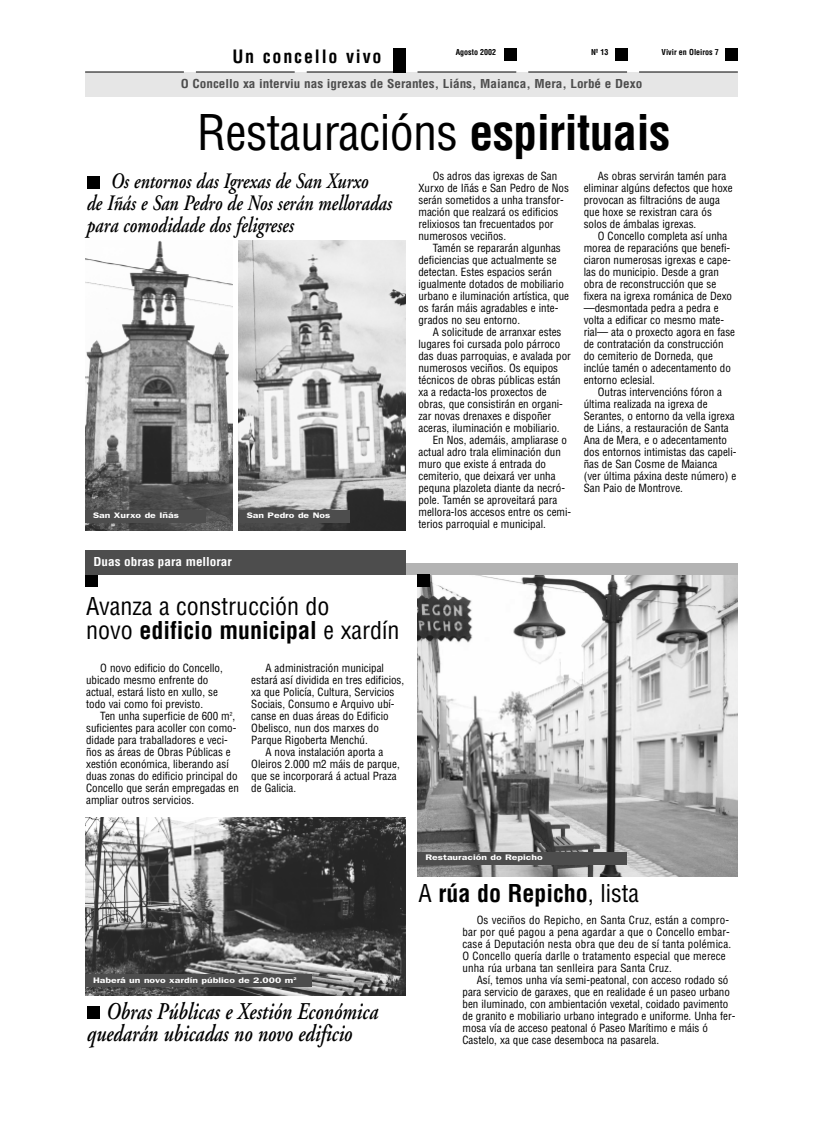
<style>
.page{position:relative;width:823px;height:1134px;background:#fff}
.page>*{position:absolute;margin:0;border:0;box-sizing:border-box;transform-origin:0 0}
.t1{font:condensed 48px "Helvetica";letter-spacing:-.015em;color:#000}
.t2{font:italic 600 24px/22px "Adobe Garamond";color:#000;scale:.8 1}
.t3{font:condensed 24px/24px "Helvetica";color:#000}
.t4{font:700 condensed 24px "Helvetica";color:#000}
.t5{font:italic 600 22px/22px "Adobe Garamond";color:#000;scale:.8 1}
.t6{font:700 condensed 18px "Helvetica";letter-spacing:.1em;color:#000}
.t7{font:700 condensed 12px "Helvetica";color:#4d4d4d;scale:1.1 1}
.t8{font:700 condensed 12px "Helvetica";color:#fff;scale:1.1 1}
.t9{font:condensed 11px/12px "Helvetica";color:#000}
.t10{font:600 8px "Franklin Gothic";color:#fff;scale:1.3 1}
.t11{font:700 condensed 8px "Helvetica";color:#000}
.s1{font-weight:700}
.s2{font-weight:400}
</style>
<div class="page">
<img style="left:85px;top:817px;width:320px;height:178px">
<img style="left:417px;top:574px;width:320px;height:302px">
<img style="left:85px;top:241px;width:147px;height:289px">
<div style="left:85px;top:72px;width:652px;height:25px;background:#e6e6e6"></div>
<div style="left:725px;top:48px;width:12px;height:12px;background:#000"></div>
<div style="left:614px;top:48px;width:12px;height:12px;background:#000"></div>
<div style="left:504px;top:48px;width:12px;height:12px;background:#000"></div>
<hr style="left:417px;top:72px;width:99px;height:1px;background:#000">
<hr style="left:528px;top:72px;width:98px;height:1px;background:#000">
<hr style="left:638px;top:72px;width:99px;height:1px;background:#000">
<hr style="left:306px;top:72px;width:99px;height:1px;background:#000">
<hr style="left:196px;top:72px;width:98px;height:1px;background:#000">
<hr style="left:85px;top:72px;width:99px;height:1px;background:#000">
<div style="left:393px;top:48px;width:12px;height:24px;background:#000"></div>
<div style="left:87px;top:1006px;width:12px;height:12px;background:#000"></div>
<div style="left:85px;top:510px;width:121px;height:12px;background:#4d4d4d"></div>
<div style="left:417px;top:852px;width:209px;height:12px;background:#4d4d4d"></div>
<div style="left:87px;top:176px;width:12px;height:12px;background:#000"></div>
<div style="left:85px;top:563px;width:652px;height:11px;background:#b3b3b3"></div>
<div style="left:85px;top:574px;width:12px;height:12px;background:#000"></div>
<div style="left:85px;top:550px;width:320px;height:24px;background:#4d4d4d"></div>
<div style="left:417px;top:574px;width:12px;height:12px;background:#000"></div>
<div style="left:85px;top:975px;width:226px;height:12px;background:#4d4d4d"></div>
<img style="left:239px;top:241px;width:166px;height:289px">
<div style="left:239px;top:510px;width:110px;height:12px;background:#4d4d4d"></div>
<h3 class="t6" style="left:232px;top:46px;width:150px">Un concello vivo</h3>
<p class="t11" style="left:455px;top:48px;width:42px">Agosto 2002</p>
<p class="t11" style="left:590px;top:48px;width:19px">Nº 13</p>
<p class="t11" style="left:661px;top:48px;width:59px">Vivir en Oleiros 7</p>
<p class="t7" style="left:181px;top:77px;width:421px">O Concello xa interviu nas igrexas de Serantes, Liáns, Maianca, Mera, Lorbé e Dexo</p>
<h1 class="t1" style="left:197px;top:106px;width:474px">Restauracións <span class="s1">espirituais</span></h1>
<h3 class="t5" style="left:86px;top:172px;width:382px;text-indent:24px">Os entornos das Igrexas de San Xurxo<br>de Iñás e San Pedro de Nos serán melloradas para comodidade dos feligreses</h3>
<p class="t10" style="left:93px;top:511px;width:68px">San Xurxo de Iñás</p>
<p class="t10" style="left:246px;top:511px;width:66px">San Pedro de Nos</p>
<p class="t8" style="left:93px;top:555px;width:127px">Duas obras para mellorar</p>
<h2 class="t3" style="left:86px;top:594px;width:314px">Avanza a construcción do<br>novo <span class="s1">edificio municipal</span> e xardín</h2>
<p class="t9" style="left:86px;top:662px;width:138px;text-indent:14px">O novo edificio do Concello, ubicado mesmo enfrente do actual, estará listo en xullo, se todo vai como foi previsto.</p>
<p class="t9" style="left:86px;top:710px;width:154px;text-indent:14px">Ten unha superficie de 600 m<sup>2</sup>, suficientes para acoller con como&shy;didade para traballadores e veci&shy;ños as áreas de Obras Públicas e xestión económica, liberando así duas zonas do edificio principal do<br>Concello que serán empregadas en ampliar outros servicios.</p>
<p class="t9" style="left:265px;top:662px;width:120px">A administración municipal</p>
<p class="t9" style="left:251px;top:674px;width:154px">estará así dividida en tres edificios,</p>
<p class="t9" style="left:251px;top:686px;width:145px">xa que Policía, Cultura, Servicios</p>
<p class="t9" style="left:251px;top:698px;width:145px">Sociais, Consumo e Arquivo ubí-</p>
<p class="t9" style="left:251px;top:710px;width:139px">canse en duas áreas do Edificio</p>
<p class="t9" style="left:251px;top:722px;width:129px">Obelisco, nun dos marxes do</p>
<p class="t9" style="left:251px;top:734px;width:118px">Parque Rigoberta Menchú.</p>
<p class="t9" style="left:265px;top:746px;width:119px">A nova instalación aporta a</p>
<p class="t9" style="left:251px;top:758px;width:150px">Oleiros 2.000 m2 máis de parque,</p>
<p class="t9" style="left:251px;top:770px;width:147px">que se incorporará á actual Praza</p>
<p class="t9" style="left:251px;top:782px;width:46px">de Galicia.</p>
<p class="t9" style="left:418px;top:170px;width:152px;text-indent:14px">Os adros das igrexas de San<br>Xurxo de Iñás e San Pedro de Nos serán sometidos a unha transfor&shy;mación que realzará os edificios relixiosos tan frecuentados por numerosos veciños.</p>
<p class="t9" style="left:418px;top:242px;width:152px;text-indent:14px">Tamén se repararán algunhas deficiencias que actualmente se detectan. Estes espacios serán igualmente dotados de mobiliario urbano e iluminación artística, que os farán máis agradables e inte&shy;grados no seu entorno.</p>
<p class="t9" style="left:418px;top:326px;width:154px;text-indent:14px">A solicitude de arranxar estes lugares foi cursada polo párroco das duas parroquias, e avalada por numerosos veciños. Os equipos técnicos de obras públicas están xa a redacta-los proxectos de obras, que consistirán en organi&shy;zar novas drenaxes e dispoñer aceras, iluminación e mobiliario.</p>
<p class="t9" style="left:418px;top:434px;width:154px;text-indent:14px">En Nos, ademáis, ampliarase o actual adro trala eliminación dun muro que existe á entrada do cemiterio, que deixará ver unha pequna plazoleta diante da necró&shy;pole. Tamén se aproveitará para mellora-los accesos entre os cemi&shy;terios parroquial e municipal.</p>
<p class="t9" style="left:583px;top:170px;width:150px;text-indent:14px">As obras servirán tamén para eliminar algúns defectos que hoxe provocan as filtracións de auga que hoxe se rexistran cara ós solos de ámbalas igrexas.</p>
<p class="t9" style="left:583px;top:230px;width:153px;text-indent:14px">O Concello completa así unha morea de reparacións que benefi&shy;ciaron numerosas igrexas e cape&shy;las do municipio. Desde a gran obra de reconstrucción que se fixera na igrexa románica de Dexo —desmontada pedra a pedra e volta a edificar co mesmo mate&shy;rial— ata o proxecto agora en fase de contratación da construcción do cemiterio de Dorneda, que inclúe tamén o adecentamento do entorno eclesial.</p>
<p class="t9" style="left:583px;top:386px;width:154px;text-indent:14px">Outras intervencións fóron a última realizada na igrexa de<br>Serantes, o entorno da vella igrexa de Liáns, a restauración de Santa<br>Ana de Mera, e o adecentamento dos entornos intimistas das capeli&shy;ñas de San Cosme de Maianca (ver última páxina deste número) e<br>San Paio de Montrove.</p>
<p class="t10" style="left:93px;top:975px;width:158px">Haberá un novo xardín público de 2.000 m<sup>2</sup></p>
<h2 class="t2" style="left:86px;top:1002px;width:365px;text-indent:19px">Obras Públicas e Xestión Económica quedarán ubicadas no novo edificio</h2>
<p class="t10" style="left:425px;top:853px;width:92px">Restauración do Repicho</p>
<h2 class="t4" style="left:418px;top:880px;width:222px"><span class="s2">A</span> rúa do Repicho<span class="s2">, lista</span></h2>
<p class="t9" style="left:462px;top:914px;width:270px;text-indent:14px">Os veciños do Repicho, en Santa Cruz, están a compro&shy;bar por qué pagou a pena agardar a que o Concello embar&shy;case á Deputación nesta obra que deu de sí tanta polémica.<br>O Concello quería darlle o tratamento especial que merece unha rúa urbana tan senlleira para Santa Cruz.</p>
<p class="t9" style="left:462px;top:974px;width:274px;text-indent:14px">Así, temos unha vía semi-peatonal, con acceso rodado só para servicio de garaxes, que en realidade é un paseo urbano ben iluminado, con ambientación vexetal, coidado pavimento de granito e mobiliario urbano integrado e uniforme. Unha fer&shy;mosa vía de acceso peatonal ó Paseo Marítimo e máis ó Castelo, xa que case desemboca na pasarela.</p>
</div>
